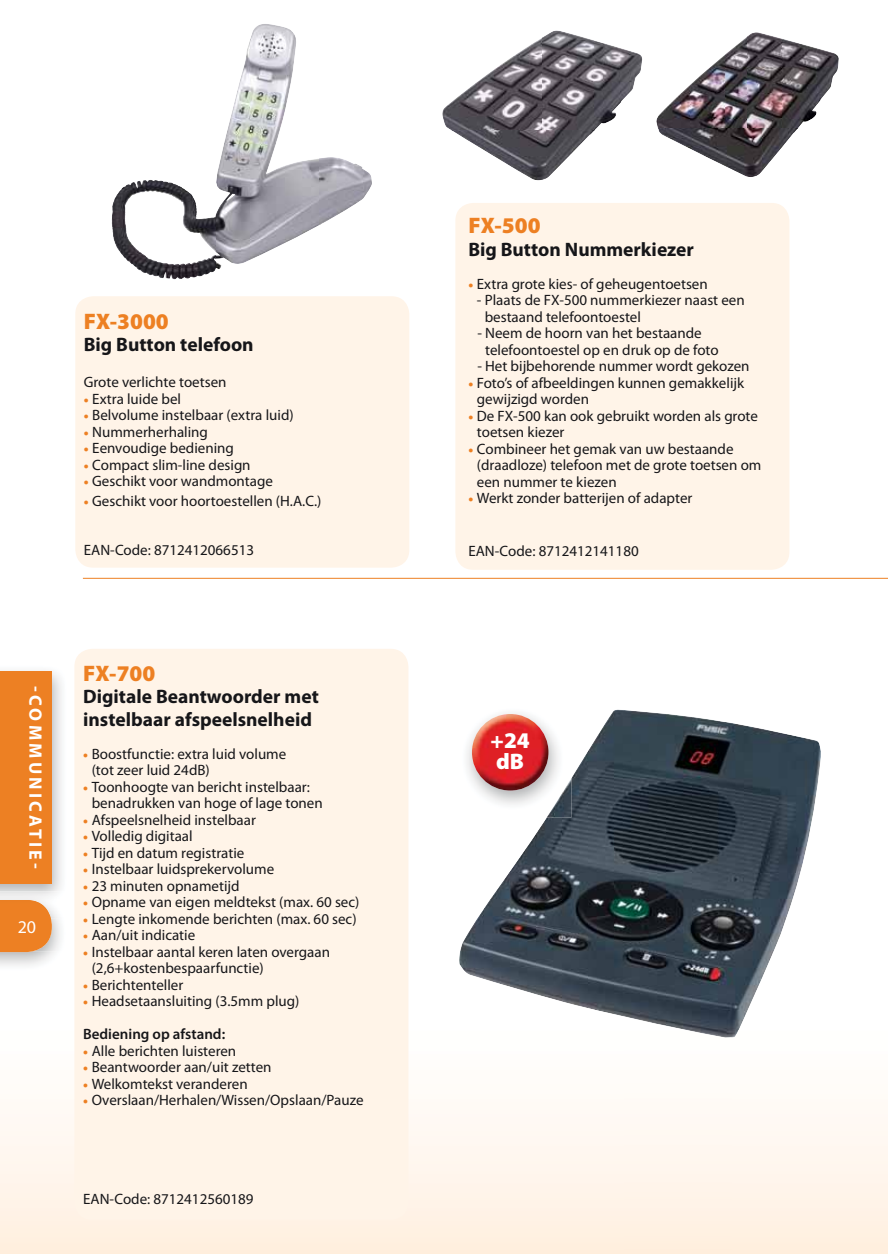
<style>
.page{position:relative;width:888px;height:1254px;background:#fff}
.page>*{position:absolute;margin:0;border:0;box-sizing:border-box;transform-origin:0 0}
.t1{font:900 22.5px "Myriad Pro";color:#ed8023}
.t2{font:900 22.5px/21px "Myriad Pro";color:#fff}
.t3{font:700 19.5px/22.5px "Myriad Pro";color:#161619}
.t4{font:700 18px "Myriad Pro";letter-spacing:.18em;color:#fff}
.t5{font:18px "Myriad Pro";color:#fff}
.t6{font:15px/16.5px "Myriad Pro";color:#161619}
.t7{font:600 15px "Myriad Pro";color:#161619}
.s1{font-weight:900;font-size:13.5px;color:#ed8023}
</style>
<div class="page">
<svg style="left:0;top:919px;width:52px;height:33px;background:#eb8630"></svg>
<img style="left:0;top:670px;width:62px;height:221px">
<img style="left:0;top:900px;width:51px;height:19px">
<div style="left:0;top:671px;width:51px;height:213px;background:#ed8023"></div>
<div style="left:75px;top:296px;width:334px;height:272px;background:#fff4e8;border-radius:18px"></div>
<img style="left:216px;top:24px;width:104px;height:245px">
<img style="left:320px;top:157px;width:35px;height:68px">
<img style="left:112px;top:180px;width:104px;height:99px">
<div style="left:74px;top:649px;width:334px;height:571px;background:#fff4e8;border-radius:18px"></div>
<div style="left:455px;top:203px;width:334px;height:367px;background:#fff4e8;border-radius:18px"></div>
<img style="left:656px;top:32px;width:183px;height:97px">
<img style="left:658px;top:129px;width:139px;height:48px">
<img style="left:442px;top:30px;width:200px;height:100px">
<img style="left:451px;top:130px;width:144px;height:50px">
<hr style="left:83px;top:578px;width:805px;height:1px;background:#ed8023">
<img style="left:459px;top:710px;width:362px;height:328px">
<img style="left:459px;top:710px;width:112px;height:108px">
<img style="left:547px;top:778px;width:24px;height:40px">
<img style="left:472px;top:714px;width:76px;height:77px;border-radius:50%">
<h1 class="t1" style="left:84px;top:308px;width:87px">FX-3000</h1>
<h2 class="t3" style="left:84px;top:335px;width:171px">Big Button telefoon</h2>
<p class="t6" style="left:84px;top:375px;width:144px">Grote verlichte toetsen</p>
<p class="t6" style="left:84px;top:391px;width:99px"><span class="s1">•</span> Extra luide bel</p>
<p class="t6" style="left:84px;top:408px;width:211px"><span class="s1">•</span> Belvolume instelbaar (extra luid)</p>
<p class="t6" style="left:84px;top:424px;width:126px"><span class="s1">•</span> Nummerherhaling</p>
<p class="t6" style="left:84px;top:441px;width:152px"><span class="s1">•</span> Eenvoudige bediening</p>
<p class="t6" style="left:84px;top:457px;width:168px"><span class="s1">•</span> Compact slim-line design</p>
<p class="t6" style="left:84px;top:474px;width:191px"><span class="s1">•</span> Geschikt voor wandmontage</p>
<p class="t6" style="left:84px;top:493px;width:239px"><span class="s1">•</span> Geschikt voor hoortoestellen (H.A.C.)</p>
<p class="t6" style="left:84px;top:543px;width:172px">EAN-Code: 8712412066513</p>
<p class="t4" style="left:42px;top:686px;width:184px;rotate:90deg">-COMMUNICATIE-</p>
<p class="t5" style="left:18px;top:920px;width:20px">20</p>
<h1 class="t1" style="left:83px;top:660px;width:74px">FX-700</h1>
<h2 class="t3" style="left:83px;top:687px;width:237px">Digitale Beantwoorder met instelbaar afspeelsnelheid</h2>
<p class="t6" style="left:92px;top:746px;width:196px;text-indent:-9px"><span class="s1">•</span> Boostfunctie: extra luid volume (tot zeer luid 24dB)</p>
<p class="t6" style="left:92px;top:779px;width:233px;text-indent:-9px"><span class="s1">•</span> Toonhoogte van bericht instelbaar: benadrukken van hoge of lage tonen</p>
<p class="t6" style="left:83px;top:812px;width:174px"><span class="s1">•</span> Afspeelsnelheid instelbaar</p>
<p class="t6" style="left:83px;top:829px;width:111px"><span class="s1">•</span> Volledig digitaal</p>
<p class="t6" style="left:83px;top:845px;width:163px"><span class="s1">•</span> Tijd en datum registratie</p>
<p class="t6" style="left:83px;top:862px;width:192px"><span class="s1">•</span> Instelbaar luidsprekervolume</p>
<p class="t6" style="left:83px;top:878px;width:158px"><span class="s1">•</span> 23 minuten opnametijd</p>
<p class="t6" style="left:83px;top:895px;width:278px"><span class="s1">•</span> Opname van eigen meldtekst (max. 60 sec)</p>
<p class="t6" style="left:83px;top:911px;width:275px"><span class="s1">•</span> Lengte inkomende berichten (max. 60 sec)</p>
<p class="t6" style="left:83px;top:928px;width:114px"><span class="s1">•</span> Aan/uit indicatie</p>
<p class="t6" style="left:92px;top:944px;width:240px;text-indent:-9px"><span class="s1">•</span> Instelbaar aantal keren laten overgaan (2,6+kostenbespaarfunctie)</p>
<p class="t6" style="left:83px;top:977px;width:102px"><span class="s1">•</span> Berichtenteller</p>
<p class="t6" style="left:83px;top:994px;width:218px"><span class="s1">•</span> Headsetaansluiting (3.5mm plug)</p>
<p class="t7" style="left:83px;top:1029px;width:144px">Bediening op afstand:</p>
<p class="t6" style="left:83px;top:1043px;width:155px"><span class="s1">•</span> Alle berichten luisteren</p>
<p class="t6" style="left:83px;top:1060px;width:190px"><span class="s1">•</span> Beantwoorder aan/uit zetten</p>
<p class="t6" style="left:83px;top:1076px;width:166px"><span class="s1">•</span> Welkomtekst veranderen</p>
<p class="t6" style="left:83px;top:1093px;width:282px"><span class="s1">•</span> Overslaan/Herhalen/Wissen/Opslaan/Pauze</p>
<p class="t6" style="left:83px;top:1192px;width:172px">EAN-Code: 8712412560189</p>
<h1 class="t1" style="left:468px;top:212px;width:74px">FX-500</h1>
<h2 class="t3" style="left:468px;top:239px;width:227px">Big Button Nummerkiezer</h2>
<p class="t6" style="left:468px;top:276px;width:241px"><span class="s1">•</span> Extra grote kies- of geheugentoetsen</p>
<p class="t6" style="left:485px;top:293px;width:262px;text-indent:-8px">- Plaats de FX-500 nummerkiezer naast een bestaand telefoontoestel</p>
<p class="t6" style="left:485px;top:326px;width:235px;text-indent:-8px">- Neem de hoorn van het bestaande telefoontoestel op en druk op de foto</p>
<p class="t6" style="left:477px;top:359px;width:274px">- Het bijbehorende nummer wordt gekozen</p>
<p class="t6" style="left:477px;top:375px;width:269px;text-indent:-9px"><span class="s1">•</span> Foto’s of afbeeldingen kunnen gemakkelijk gewijzigd worden</p>
<p class="t6" style="left:477px;top:408px;width:283px;text-indent:-9px"><span class="s1">•</span> De FX-500 kan ook gebruikt worden als grote toetsen kiezer</p>
<p class="t6" style="left:477px;top:441px;width:286px;text-indent:-9px"><span class="s1">•</span> Combineer het gemak van uw bestaande (draadloze) telefoon met de grote toetsen om een nummer te kiezen</p>
<p class="t6" style="left:468px;top:491px;width:226px"><span class="s1">•</span> Werkt zonder batterijen of adapter</p>
<p class="t6" style="left:468px;top:543px;width:172px">EAN-Code: 8712412141180</p>
<h1 class="t2" style="left:491px;top:730px;width:41px">+24 dB</h1>
</div>
